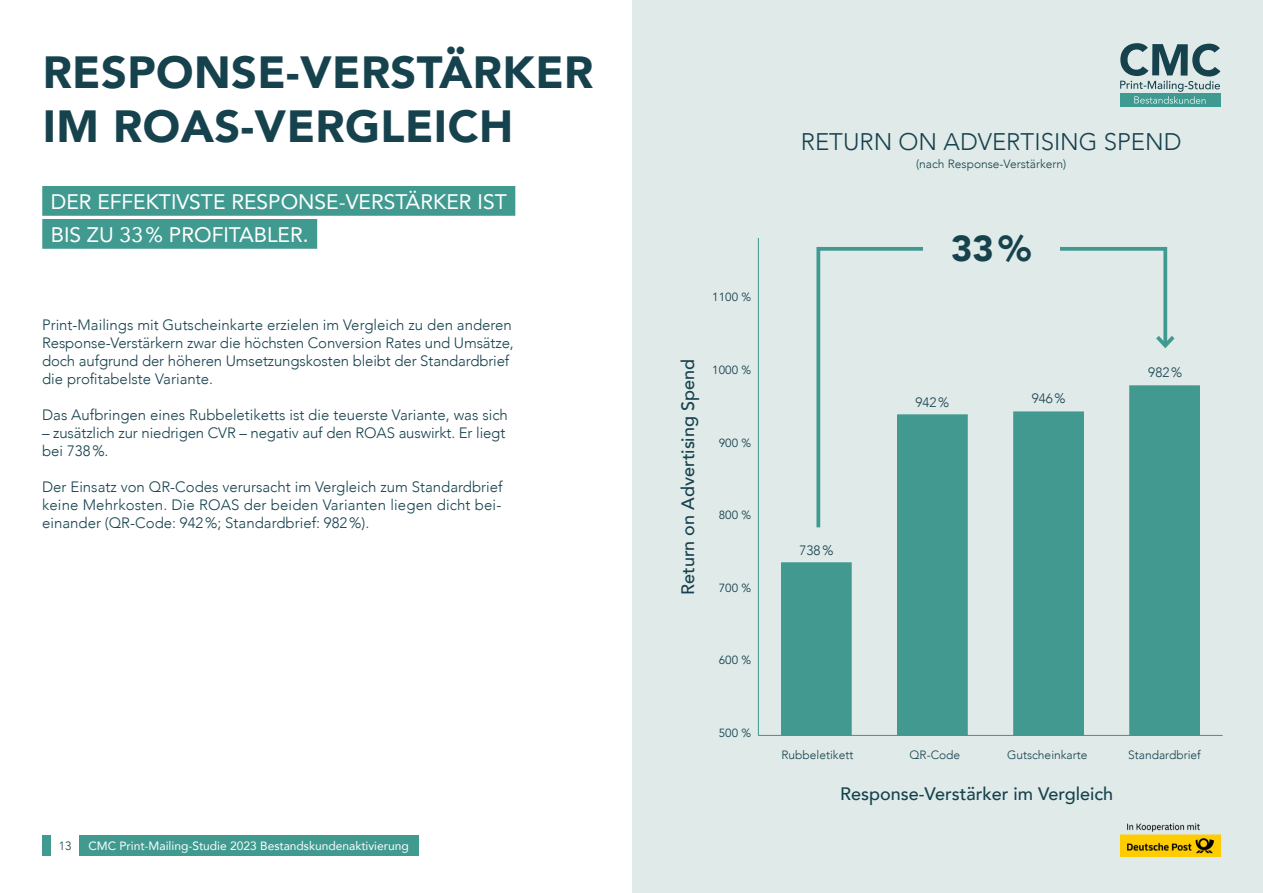
<style>
.page{position:relative;width:1263px;height:893px;background:#fff}
.page>*{position:absolute;margin:0;border:0;box-sizing:border-box;transform-origin:0 0}
.t1{font:900 45px/54px "Avenir";letter-spacing:.01em;color:#16424e}
.t2{font:900 36px "Avenir";color:#16424e}
.t3{font:300 24px "Avenir";color:#16424e}
.t4{font:21px/33px "Avenir";color:#fff}
.t5{font:500 18px "Avenir";color:#16424e}
.t6{font:300 15px/18px "Avenir";color:#16424e}
.t7{font:300 13.5px "Avenir";color:#16424e}
.t8{font:300 12px "Avenir";color:#16424e}
.t9{font:12px "Avenir";color:#fff}
.t10{font:11.7px "Avenir";color:#15424e}
</style>
<div class="page">
<div style="left:79px;top:835px;width:340px;height:21px;background:#419a90"></div>
<div style="left:43px;top:835px;width:8px;height:21px;background:#419a90"></div>
<div style="left:632px;top:0;width:631px;height:893px;background:#e0eae9"></div>
<div style="left:42px;top:186px;width:473px;height:30px;background:#419a90"></div>
<div style="left:42px;top:219px;width:275px;height:30px;background:#419a90"></div>
<div style="left:1120px;top:93px;width:100px;height:14px;background:#3f9a91"></div>
<svg style="left:1120px;top:43px;width:100px;height:61px"></svg>
<svg style="left:816px;top:247px;width:353px;height:284px"></svg>
<svg style="left:1152px;top:332px;width:23px;height:19px"></svg>
<div style="left:923px;top:225px;width:136px;height:51px;background:#e0eae9"></div>
<hr style="left:758px;top:735px;width:464px;height:1px;background:#41998f">
<hr style="left:758px;top:238px;width:1px;height:497px;background:#41998f">
<div style="left:1130px;top:386px;width:69px;height:349px;background:#41998f"></div>
<div style="left:1014px;top:412px;width:69px;height:323px;background:#41998f"></div>
<div style="left:1013px;top:412px;width:70px;height:323px;border:1px solid #41998f"></div>
<div style="left:898px;top:415px;width:69px;height:320px;background:#41998f"></div>
<div style="left:897px;top:415px;width:70px;height:320px;border:1px solid #41998f"></div>
<div style="left:781px;top:563px;width:70px;height:172px;background:#41998f"></div>
<h1 class="t1" style="left:43px;top:44px;width:552px">RESPONSE-VERSTÄRKER<br>IM ROAS-VERGLEICH</h1>
<h3 class="t4" style="left:51px;top:185px;width:457px">DER EFFEKTIVSTE RESPONSE-VERSTÄRKER IST<br>BIS ZU 33% PROFITABLER.</h3>
<p class="t6" style="left:42px;top:315px;width:473px">Print-Mailings mit Gutscheinkarte erzielen im Vergleich zu den anderen Response-Verstärkern zwar die höchsten Conversion Rates und Umsätze, doch aufgrund der höheren Umsetzungskosten bleibt der Standardbrief die profitabelste Variante.</p>
<p class="t6" style="left:42px;top:405px;width:467px">Das Aufbringen eines Rubbeletiketts ist die teuerste Variante, was sich</p>
<p class="t6" style="left:42px;top:423px;width:465px">– zusätzlich zur niedrigen CVR – negativ auf den ROAS auswirkt. Er liegt bei 738%.</p>
<p class="t6" style="left:42px;top:477px;width:462px;text-align:justify">Der Einsatz von QR-Codes verursacht im Vergleich zum Standardbrief keine Mehrkosten. Die ROAS der beiden Varianten liegen dicht bei&shy;einander (QR-Code: 942%; Standardbrief: 982%).</p>
<p class="t8" style="left:59px;top:839px;width:14px">13</p>
<p class="t9" style="left:88px;top:836px;width:322px">CMC Print-Mailing-Studie 2023 Bestandskundenaktivierung</p>
<p class="t10" style="left:712px;top:290px;width:40px">1100 %</p>
<p class="t5" style="left:672px;top:595px;width:237px;rotate:-90deg">Return on Advertising Spend</p>
<p class="t10" style="left:712px;top:363px;width:40px">1000 %</p>
<p class="t10" style="left:719px;top:435px;width:34px">900 %</p>
<p class="t10" style="left:719px;top:508px;width:34px">800 %</p>
<p class="t10" style="left:719px;top:581px;width:34px">700 %</p>
<p class="t10" style="left:719px;top:653px;width:34px">600 %</p>
<p class="t10" style="left:719px;top:726px;width:34px">500 %</p>
<h3 class="t3" style="left:801px;top:128px;width:382px">RETURN ON ADVERTISING SPEND</h3>
<p class="t8" style="left:916px;top:157px;width:152px">(nach Response-Verstärkern)</p>
<p class="t7" style="left:800px;top:543px;width:35px">738%</p>
<h2 class="t2" style="left:951px;top:218px;width:81px">33%</h2>
<p class="t7" style="left:915px;top:394px;width:35px">942%</p>
<p class="t7" style="left:1032px;top:391px;width:35px">946%</p>
<p class="t7" style="left:1148px;top:364px;width:35px">982%</p>
<p class="t8" style="left:781px;top:748px;width:74px">Rubbeletikett</p>
<p class="t8" style="left:909px;top:748px;width:52px">QR-Code</p>
<p class="t8" style="left:1007px;top:748px;width:82px">Gutscheinkarte</p>
<p class="t8" style="left:1128px;top:748px;width:74px">Standardbrief</p>
<p class="t5" style="left:840px;top:778px;width:274px">Response-Verstärker im Vergleich</p>
</div>
